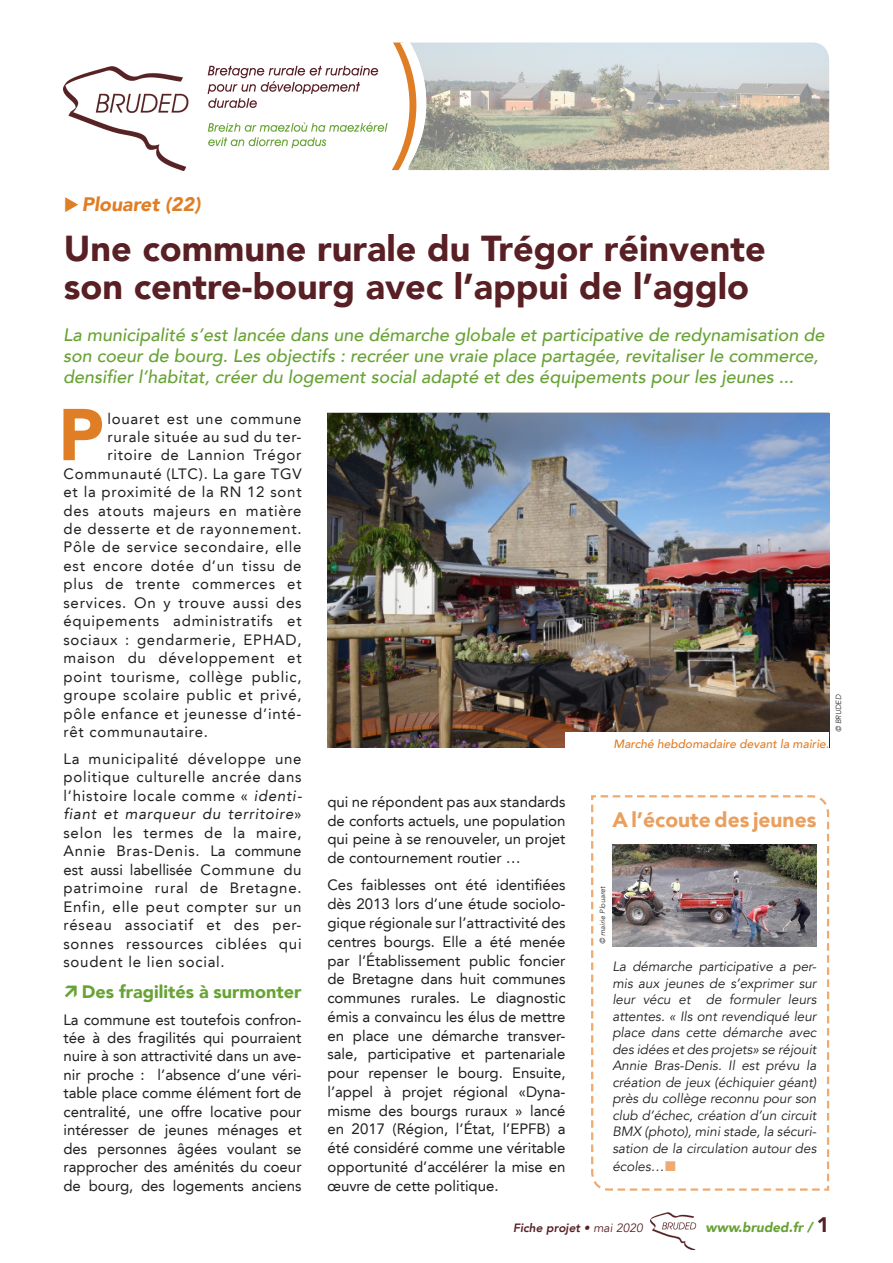
<style>
.page{position:relative;width:893px;height:1263px;background:#fff}
.page>*{position:absolute;margin:0;border:0;box-sizing:border-box;transform-origin:0 0}
.t1{font:900 72.45px "Avenir LT";color:#e07e26}
.t2{font:900 36px/37.5px "Avenir LT";color:#581f24}
.t3{font:900 21px "Avenir LT";color:#e99f5e}
.t4{font:italic 900 19.5px "Avenir LT";color:#e07e26}
.t5{font:italic 500 18px/21px "Avenir LT";color:#68a335}
.t6{font:900 18px "Avenir LT";color:#68a335}
.t7{font:15px/18.5px "Avenir LT";letter-spacing:.05em;color:#231f20;text-align:justify}
.t8{font:italic 13.5px/16.5px "Avenir LT";color:#231f20;text-align:justify}
.t9{font:italic 900 13.5px "Avenir LT";color:#68a335}
.t10{font:italic 500 12px "Avenir LT";color:#e07e26}
.t11{font:italic 800 12px "Avenir LT";color:#581f24}
.t12{font:italic 300 7.5px "Avenir LT";color:#231f20}
.s1{font-style:italic}
.s2{font-weight:400}
.s3{font-style:normal;font-size:21px;color:#581f24}
</style>
<div class="page">
<img style="left:651px;top:1212px;width:46px;height:37px">
<img style="left:426px;top:43px;width:403px;height:127px">
<img style="left:64px;top:66px;width:125px;height:104px">
<svg style="left:208px;top:43px;width:218px;height:127px"></svg>
<svg style="left:591px;top:795px;width:239px;height:396px"></svg>
<img style="left:612px;top:844px;width:204px;height:102px">
<img style="left:327px;top:413px;width:502px;height:335px">
<div style="left:566px;top:732px;width:263px;height:30px;background:#fff"></div>
<svg style="left:665px;top:1161px;width:10px;height:10px"></svg>
<p class="t4" style="left:64px;top:193px;width:138px">◆Plouaret (22)</p>
<p class="t2" style="left:64px;top:229px;width:703px">Une commune rurale du Trégor réinvente son centre-bourg avec l’appui de l’agglo</p>
<p class="t5" style="left:63px;top:324px;width:763px">La municipalité s’est lancée dans une démarche globale et participative de redynamisation de son coeur de bourg. Les objectifs : recréer une vraie place partagée, revitaliser le commerce, densifier l’habitat, créer du logement social adapté et des équipements pour les jeunes ...</p>
<p class="t1" style="left:58px;top:391px;width:47px">P</p>
<p class="t7" style="left:108px;top:410px;width:196px">louaret est une commune</p>
<p class="t7" style="left:108px;top:428px;width:196px">rurale située au sud du ter-</p>
<p class="t7" style="left:108px;top:446px;width:196px">ritoire de Lannion Trégor</p>
<p class="t7" style="left:63px;top:464px;width:240px">Communauté (LTC). La gare TGV</p>
<p class="t7" style="left:63px;top:483px;width:240px">et la proximité de la RN 12 sont</p>
<p class="t7" style="left:63px;top:501px;width:240px">des atouts majeurs en matière</p>
<p class="t7" style="left:63px;top:520px;width:240px">de desserte et de rayonnement.</p>
<p class="t7" style="left:63px;top:538px;width:240px">Pôle de service secondaire, elle</p>
<p class="t7" style="left:63px;top:557px;width:240px">est encore dotée d’un tissu de</p>
<p class="t7" style="left:63px;top:575px;width:240px">plus de trente commerces et</p>
<p class="t7" style="left:63px;top:593px;width:240px">services. On y trouve aussi des</p>
<p class="t7" style="left:63px;top:612px;width:240px">équipements administratifs et</p>
<p class="t7" style="left:63px;top:630px;width:240px">sociaux : gendarmerie, EPHAD,</p>
<p class="t7" style="left:63px;top:649px;width:240px">maison du développement et</p>
<p class="t7" style="left:63px;top:667px;width:240px">point tourisme, collège public,</p>
<p class="t7" style="left:63px;top:686px;width:240px">groupe scolaire public et privé,</p>
<p class="t7" style="left:63px;top:704px;width:240px">pôle enfance et jeunesse d’inté-</p>
<p class="t7" style="left:63px;top:723px;width:146px">rêt communautaire.</p>
<p class="t7" style="left:63px;top:750px;width:240px">La municipalité développe une politique culturelle ancrée dans l’histoire locale comme « <span class="s1">identi&shy;fiant et marqueur du territoire</span>» selon les termes de la maire, Annie Bras-Denis. La commune est aussi labellisée Commune du patrimoine rural de Bretagne.<br>Enfin, elle peut compter sur un réseau associatif et des per&shy;sonnes ressources ciblées qui soudent le lien social.</p>
<p class="t6" style="left:82px;top:980px;width:221px">Des fragilités à surmonter</p>
<p class="t7" style="left:63px;top:1010px;width:240px">La commune est toutefois confron&shy;tée à des fragilités qui pourraient nuire à son attractivité dans un ave&shy;nir proche : l’absence d’une véri&shy;table place comme élément fort de centralité, une offre locative pour intéresser de jeunes ménages et des personnes âgées voulant se rapprocher des aménités du coeur de bourg, des logements anciens</p>
<p class="t12" style="left:834px;top:732px;width:39px;rotate:-90deg">© BRUDED</p>
<p class="t10" style="left:613px;top:737px;width:217px">Marché hebdomadaire devant la mairie.</p>
<p class="t7" style="left:327px;top:792px;width:240px">qui ne répondent pas aux standards de conforts actuels, une population qui peine à se renouveler, un projet de contournement routier …</p>
<p class="t7" style="left:327px;top:876px;width:240px">Ces faiblesses ont été identifiées dès 2013 lors d’une étude sociolo&shy;gique régionale sur l’attractivité des centres bourgs. Elle a été menée par l’Établissement public foncier de Bretagne dans huit communes communes rurales. Le diagnostic émis a convaincu les élus de mettre en place une démarche transver&shy;sale, participative et partenariale pour repenser le bourg. Ensuite, l’appel à projet régional «Dyna&shy;misme des bourgs ruraux » lancé en 2017 (Région, l’État, l’EPFB) a été considéré comme une véritable opportunité d’accélérer la mise en œuvre de cette politique.</p>
<p class="t3" style="left:612px;top:807px;width:206px">A l’écoute des jeunes</p>
<p class="t12" style="left:598px;top:944px;width:60px;rotate:-90deg">© mairie Plouaret</p>
<p class="t8" style="left:612px;top:959px;width:206px">La démarche participative a per&shy;mis aux jeunes de s’exprimer sur leur vécu et de formuler leurs attentes. « Ils ont revendiqué leur place dans cette démarche avec des idées et des projets» se réjouit Annie Bras-Denis. Il est prévu la création de jeux (échiquier géant) près du collège reconnu pour son club d’échec, création d’un circuit BMX (photo), mini stade, la sécuri&shy;sation de la circulation autour des</p>
<p class="t8" style="left:612px;top:1158px;width:54px">écoles…</p>
<p class="t11" style="left:513px;top:1220px;width:131px">Fiche projet • <span class="s2">mai 2020</span></p>
<p class="t9" style="left:705px;top:1219px;width:125px">www.bruded.fr / <span class="s3">1</span></p>
</div>
